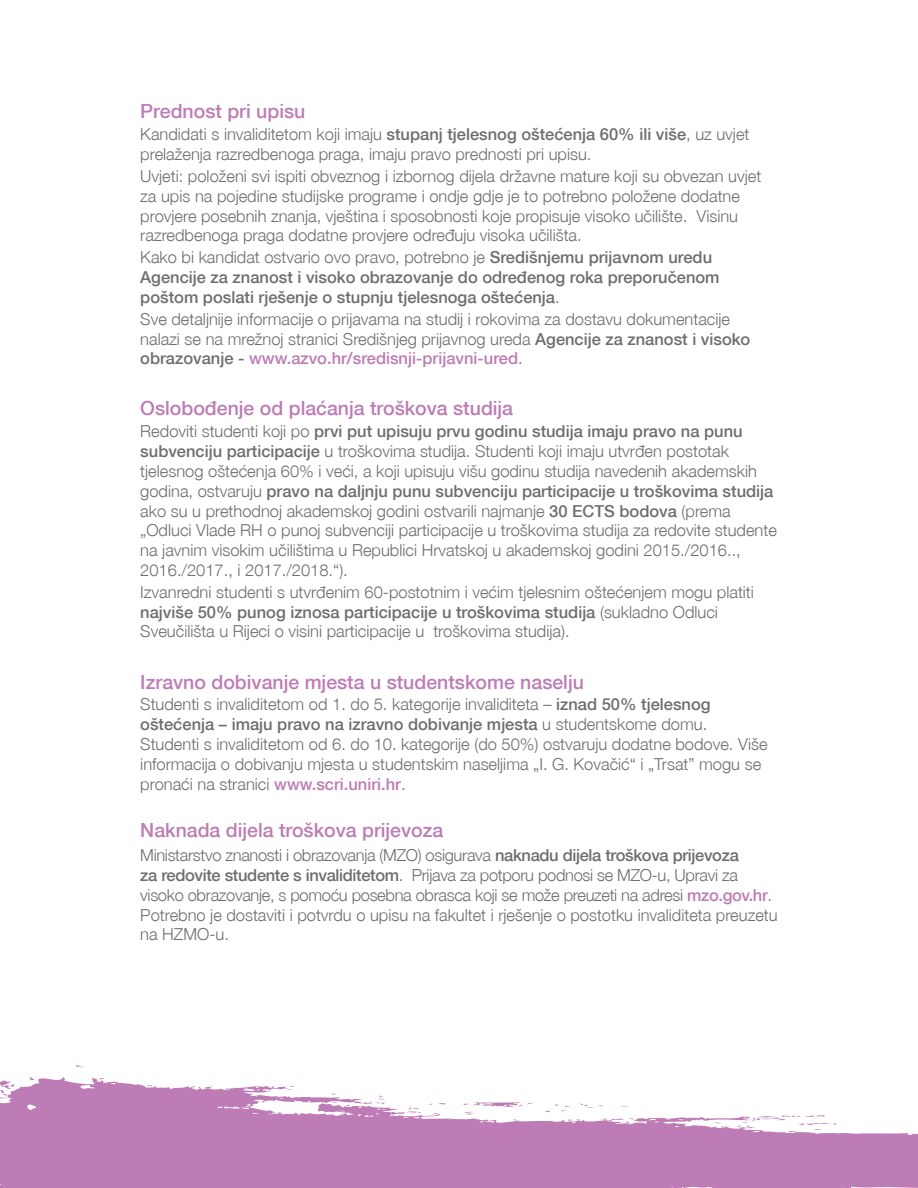
<style>
.page{position:relative;width:918px;height:1188px;background:#fff}
.page>*{position:absolute;margin:0;border:0;box-sizing:border-box;transform-origin:0 0}
.t1{font:500 19.5px "Helvetica Neue CE";color:#bd7cb5}
.t2{font:300 16.5px/19.8px "Helvetica Neue CE";color:#6d6e71}
.t3{font:300 16.5px/19.8px "Helvetica Neue CE";letter-spacing:-.02em;color:#6d6e71}
.t4{font:500 16.5px/19.8px "Helvetica Neue CE";color:#6d6e71}
.s1{font-weight:500}
.s2{font-weight:300}
.s3{font-weight:500;color:#bd7cb5}
</style>
<div class="page">
<svg style="left:0;top:1077px;width:918px;height:111px;fill:#bd7cb5"></svg>
<svg style="left:593px;top:1118px;width:40px;height:4px"></svg>
<svg style="left:737px;top:1115px;width:100px;height:15px"></svg>
<svg style="left:620px;top:1105px;width:9px;height:2px"></svg>
<svg style="left:580px;top:1104px;width:13px;height:4px"></svg>
<svg style="left:463px;top:1102px;width:70px;height:19px"></svg>
<svg style="left:439px;top:1103px;width:7px;height:2px"></svg>
<svg style="left:431px;top:1113px;width:7px;height:2px"></svg>
<svg style="left:406px;top:1108px;width:15px;height:6px"></svg>
<svg style="left:363px;top:1095px;width:22px;height:9px"></svg>
<svg style="left:76px;top:1065px;width:7px;height:3px"></svg>
<p class="t1" style="left:140px;top:100px;width:167px">Prednost pri upisu</p>
<p class="t2" style="left:140px;top:124px;width:611px">Kandidati s invaliditetom koji imaju <span class="s1">stupanj tjelesnog oštećenja 60% ili više</span>, uz uvjet prelaženja razredbenoga praga, imaju pravo prednosti pri upisu.</p>
<p class="t2" style="left:140px;top:166px;width:623px">Uvjeti: položeni svi ispiti obveznog i izbornog dijela državne mature koji su obvezan uvjet za upis na pojedine studijske programe i ondje gdje je to potrebno položene dodatne provjere posebnih znanja, vještina i sposobnosti koje propisuje visoko učilište. Visinu razredbenoga praga dodatne provjere određuju visoka učilišta.</p>
<p class="t4" style="left:140px;top:247px;width:581px"><span class="s2">Kako bi kandidat ostvario ovo pravo, potrebno je</span> Središnjemu prijavnom uredu<br>Agencije za znanost i visoko obrazovanje do određenog roka preporučenom poštom poslati rješenje o stupnju tjelesnoga oštećenja<span class="s2">.</span></p>
<p class="t2" style="left:140px;top:309px;width:612px">Sve detaljnije informacije o prijavama na studij i rokovima za dostavu dokumentacije nalazi se na mrežnoj stranici Središnjeg prijavnog ureda <span class="s1">Agencije za znanost i visoko obrazovanje -</span> <span class="s3">www.azvo.hr/sredisnji-prijavni-ured</span>.</p>
<p class="t1" style="left:140px;top:397px;width:374px">Oslobođenje od plaćanja troškova studija</p>
<p class="t2" style="left:140px;top:421px;width:638px">Redoviti studenti koji po <span class="s1">prvi put upisuju prvu godinu studija imaju pravo na punu subvenciju participacije</span> u troškovima studija. Studenti koji imaju utvrđen postotak tjelesnog oštećenja 60% i veći, a koji upisuju višu godinu studija navedenih akademskih godina, ostvaruju <span class="s1">pravo na daljnju punu subvenciju participacije u troškovima studija </span>ako su u prethodnoj akademskoj godini ostvarili najmanje <span class="s1">30 ECTS bodova</span> (prema „Odluci Vlade RH o punoj subvenciji participacije u troškovima studija za redovite studente na javnim visokim učilištima u Republici Hrvatskoj u akademskoj godini 2015./2016.., 2016./2017., i 2017./2018.“).</p>
<p class="t2" style="left:140px;top:582px;width:615px">Izvanredni studenti s utvrđenim 60-postotnim i većim tjelesnim oštećenjem mogu platiti <span class="s1">najviše 50% punog iznosa participacije u troškovima studija</span> (sukladno Odluci<br>Sveučilišta u Rijeci o visini participacije u troškovima studija).</p>
<p class="t1" style="left:140px;top:670px;width:445px">Izravno dobivanje mjesta u studentskome naselju</p>
<p class="t2" style="left:140px;top:694px;width:629px">Studenti s invaliditetom od 1. do 5. kategorije invaliditeta – <span class="s1">iznad 50% tjelesnog oštećenja – imaju pravo na izravno dobivanje mjesta</span> u studentskome domu.<br>Studenti s invaliditetom od 6. do 10. kategorije (do 50%) ostvaruju dodatne bodove. Više informacija o dobivanju mjesta u studentskim naseljima „I. G. Kovačić“ i „Trsat” mogu se pronaći na stranici <span class="s3">www.scri.uniri.hr</span>.</p>
<p class="t1" style="left:140px;top:819px;width:305px">Naknada dijela troškova prijevoza</p>
<p class="t3" style="left:140px;top:845px;width:639px">Ministarstvo znanosti i obrazovanja (MZO) osigurava <span class="s1">naknadu dijela troškova prijevoza<br>za redovite studente s invaliditetom</span>. Prijava za potporu podnosi se MZO-u, Upravi za visoko obrazovanje, s pomoću posebna obrasca koji se može preuzeti na adresi <span class="s3">mzo.gov.hr</span>.<br>Potrebno je dostaviti i potvrdu o upisu na fakultet i rješenje o postotku invaliditeta preuzetu na HZMO-u.</p>
</div>
